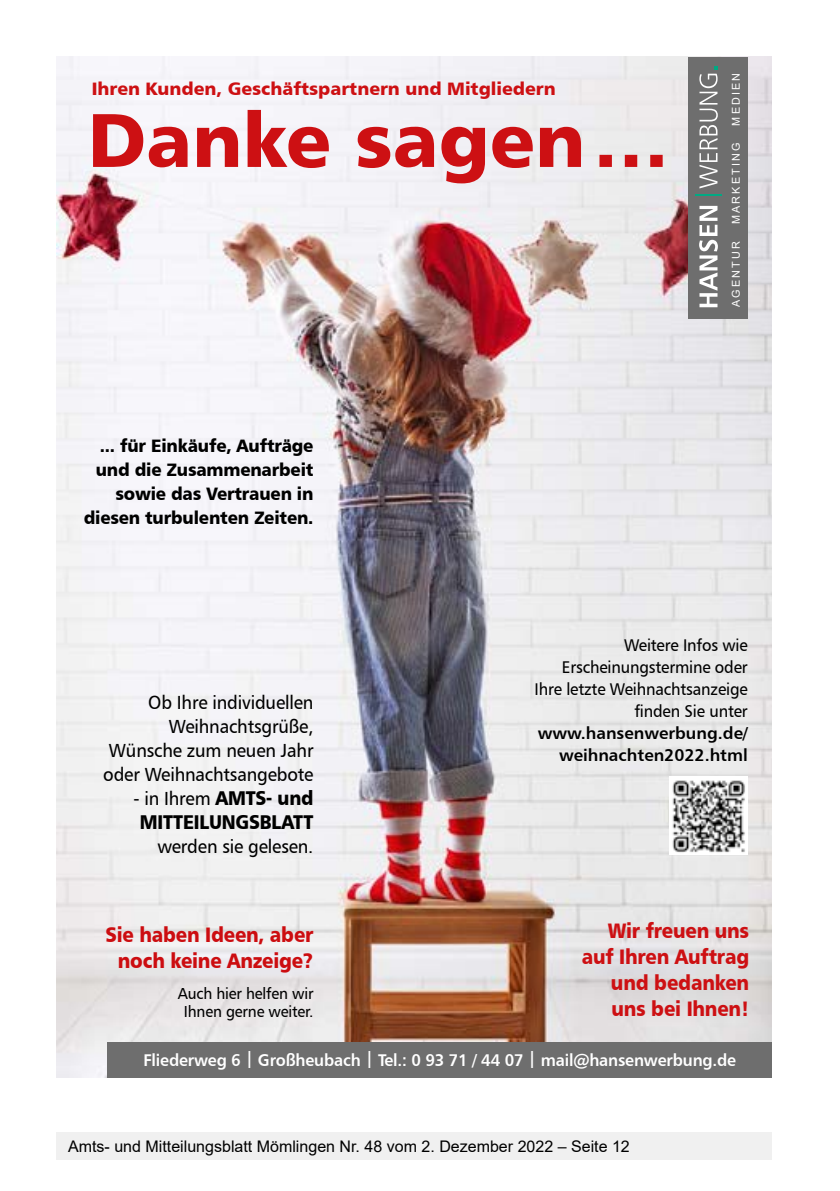
<style>
.page{position:relative;width:840px;height:1191px;background:#fff}
.page>*{position:absolute;margin:0;border:0;box-sizing:border-box;transform-origin:0 0}
.t1{font:76px "Humanist 777 BT Black B";color:#cd1013}
.t2{font:21px/26px "Humanist 777 BT Black B";letter-spacing:-.01em;color:#cd1013;text-align:right;scale:.9 1}
.t3{font:21px/26px "Humanist 777 BT Black B";letter-spacing:-.01em;color:#cc0d10;text-align:center;scale:.9 1}
.t4{font:20px "Humanist 777 BT Black B";letter-spacing:-.01em;color:#000;scale:.9 1}
.t5{font:19px/24px "Humanist 777 BT Roman B";letter-spacing:-.01em;color:#000;text-align:right;scale:.95 1}
.t6{font:18px/24px "Humanist 777 BT Black B";letter-spacing:-.01em;color:#000;text-align:right;scale:.95 1}
.t7{font:18px "Humanist 777 BT Black B";color:#cd1013}
.t8{font:17px/22px "Humanist 777 BT Roman B";letter-spacing:-.01em;color:#000;text-align:right;scale:.95 1}
.t9{font:17px "Humanist 777 BT Bold B";letter-spacing:-.01em;color:#fff;scale:.95 1}
.t10{font:17px/22px "Humanist 777 BT Bold B";color:#000;text-align:right}
.t11{font:16px "Arial";color:#000}
.t12{font:16px/18px "Humanist 777 BT Roman B";letter-spacing:-.01em;color:#000;text-align:center;scale:.95 1}
.t13{font:10.8px "Arial";letter-spacing:.2em;color:#fff}
.s1{font-family:"Humanist 777 BT Black B";font-size:20px}
</style>
<div class="page">
<img style="left:57px;top:57px;width:714px;height:1020px">
<div style="left:688px;top:57px;width:59px;height:262px;background:#6e6e6e"></div>
<svg style="left:699px;top:206px;width:18px;height:101px"></svg>
<svg style="left:699px;top:66px;width:18px;height:122px"></svg>
<svg style="left:695px;top:195px;width:26px;height:1px"></svg>
<div style="left:108px;top:1042px;width:663px;height:35px;background:#6e6e6e"></div>
<img style="left:669px;top:776px;width:78px;height:78px">
<div style="left:57px;top:1132px;width:714px;height:27px;background:#f0f0f0"></div>
<p class="t7" style="left:92px;top:77px;width:465px">Ihren Kunden, Geschäftspartnern und Mitgliedern</p>
<h1 class="t1" style="left:88px;top:91px;width:582px">Danke sagen…</h1>
<p class="t6" style="left:84px;top:433px;width:243px">... für Einkäufe, Aufträge und die Zusammenarbeit sowie das Vertrauen in diesen turbulenten Zeiten.</p>
<p class="t13" style="left:728px;top:126px;width:54px;rotate:-90deg">MEDIEN</p>
<p class="t13" style="left:728px;top:224px;width:83px;rotate:-90deg">MARKETING</p>
<p class="t13" style="left:728px;top:307px;width:67px;rotate:-90deg">AGENTUR</p>
<p class="t5" style="left:103px;top:690px;width:223px">Ob Ihre individuellen<br>Weihnachtsgrüße,<br>Wünsche zum neuen Jahr oder Weihnachtsangebote</p>
<p class="t5" style="left:133px;top:786px;width:191px">- in Ihrem <span class="s1">AMTS- und</span></p>
<p class="t4" style="left:140px;top:809px;width:194px">MITTEILUNGSBLATT</p>
<p class="t5" style="left:157px;top:834px;width:166px">werden sie gelesen.</p>
<p class="t3" style="left:105px;top:921px;width:232px">Sie haben Ideen, aber noch keine Anzeige?</p>
<p class="t12" style="left:178px;top:983px;width:144px">Auch hier helfen wir<br>Ihnen gerne weiter.</p>
<p class="t8" style="left:534px;top:633px;width:226px">Weitere Infos wie<br>Erscheinungstermine oder<br>Ihre letzte Weihnachtsanzeige finden Sie unter</p>
<p class="t10" style="left:537px;top:721px;width:211px">www.hansenwerbung.de/ weihnachten2022.html</p>
<p class="t2" style="left:581px;top:917px;width:187px">Wir freuen uns auf Ihren Auftrag und bedanken uns bei Ihnen!</p>
<p class="t9" style="left:143px;top:1049px;width:625px">Fliederweg 6 | Großheubach | Tel.: 0 93 71 / 44 07 | mail@hansenwerbung.de</p>
<p class="t11" style="left:68px;top:1135px;width:563px">Amts- und Mitteilungsblatt Mömlingen Nr. 48 vom 2. Dezember 2022 – Seite 12</p>
</div>
